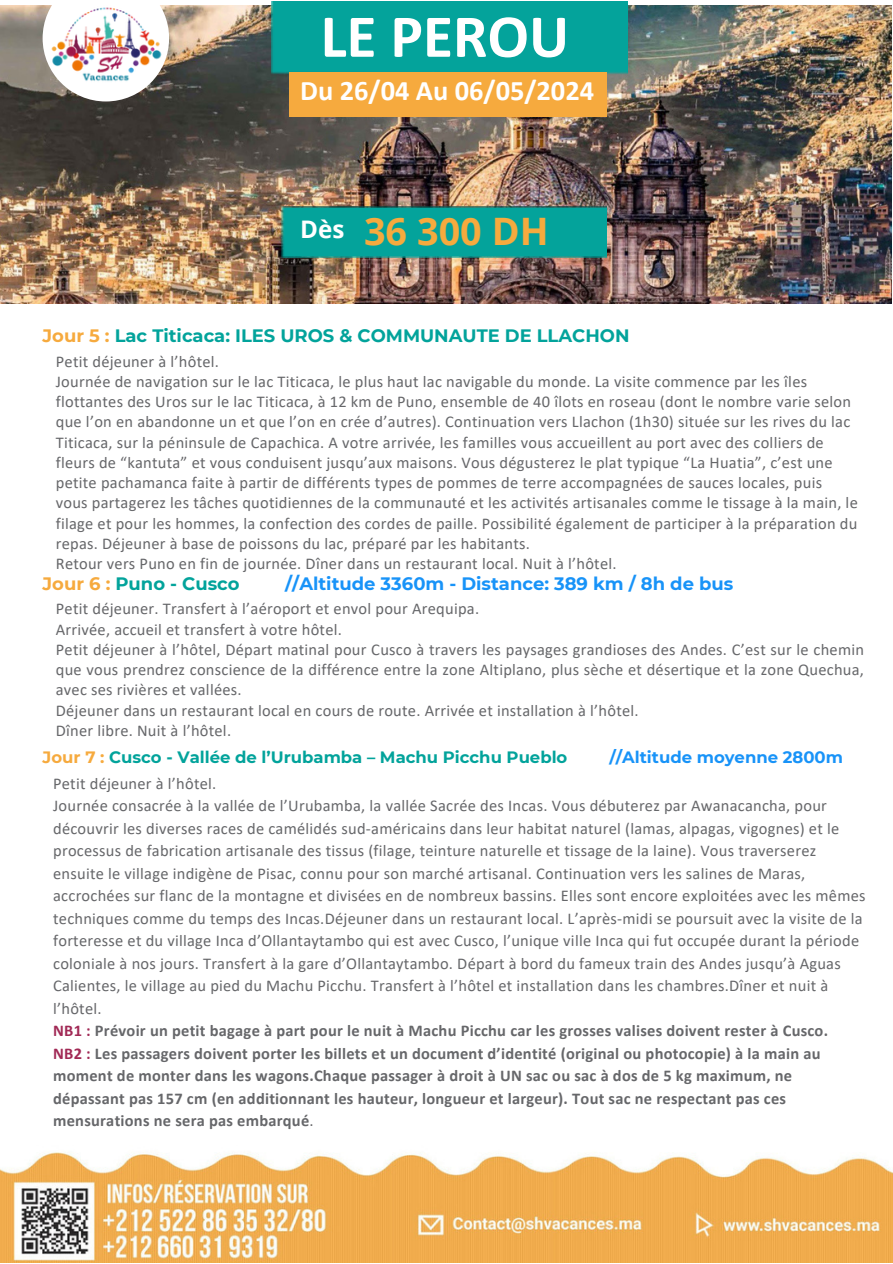
<style>
.page{position:relative;width:893px;height:1264px;background:#fff}
.page>*{position:absolute;margin:0;border:0;box-sizing:border-box;transform-origin:0 0}
.t1{font:700 61.35px "Calibri";color:#fff}
.t2{font:700 37.8px "Open Sans";color:#f6aa3e}
.t3{font:700 28.35px "Calibri";color:#fff}
.t4{font:700 24.15px "Open Sans";color:#fff}
.t5{font:700 18px "Montserrat";color:#02a39b}
.t6{font:700 18px "Montserrat";color:#1893f8}
.t7{font:16.5px/20.2px "Calibri";letter-spacing:.015em;color:#66676a}
.t8{font:700 16.5px/22.5px "Calibri";letter-spacing:.015em;color:#66676a}
.t9{font:700 16.5px "Montserrat";color:#02a39b}
.t10{font:700 16.5px "Montserrat";color:#1893f8}
.s1{color:#f6aa3e}
.s2{color:#a12955}
.s3{font-weight:400}
</style>
<div class="page">
<img style="left:0;top:5px;width:891px;height:299px">
<div style="left:271px;top:1px;width:357px;height:74px;background:#04a39b"></div>
<div style="left:289px;top:72px;width:317px;height:45px;background:#f6aa3e"></div>
<div style="left:282px;top:207px;width:325px;height:50px;background:#04a39b"></div>
<img style="left:0;top:1152px;width:892px;height:110px">
<svg style="left:43px;top:5px;width:126px;height:96px"></svg>
<img style="left:46px;top:5px;width:119px;height:79px">
<p class="t1" style="left:320px;top:11px;width:250px">LE PEROU</p>
<p class="t3" style="left:300px;top:78px;width:295px">Du 26/04 Au 06/05/2024</p>
<p class="t4" style="left:300px;top:212px;width:46px">Dès</p>
<p class="t2" style="left:364px;top:205px;width:186px">36 300 DH</p>
<p class="t5" style="left:43px;top:324px;width:588px"><span class="s1">Jour 5 :</span> Lac Titicaca: ILES UROS &amp; COMMUNAUTE DE LLACHON</p>
<p class="t7" style="left:56px;top:352px;width:165px">Petit déjeuner à l’hôtel.</p>
<p class="t7" style="left:56px;top:372px;width:803px">Journée de navigation sur le lac Titicaca, le plus haut lac navigable du monde. La visite commence par les îles flottantes des Uros sur le lac Titicaca, à 12 km de Puno, ensemble de 40 îlots en roseau (dont le nombre varie selon que l’on en abandonne un et que l’on en crée d’autres). Continuation vers Llachon (1h30) située sur les rives du lac Titicaca, sur la péninsule de Capachica. A votre arrivée, les familles vous accueillent au port avec des colliers de fleurs de “kantuta” et vous conduisent jusqu’aux maisons. Vous dégusterez le plat typique “La Huatia”, c’est une petite pachamanca faite à partir de différents types de pommes de terre accompagnées de sauces locales, puis vous partagerez les tâches quotidiennes de la communauté et les activités artisanales comme le tissage à la main, le filage et pour les hommes, la confection des cordes de paille. Possibilité également de participer à la préparation du repas. Déjeuner à base de poissons du lac, préparé par les habitants.</p>
<p class="t7" style="left:56px;top:555px;width:562px">Retour vers Puno en fin de journée. Dîner dans un restaurant local. Nuit à l’hôtel.</p>
<p class="t7" style="left:56px;top:600px;width:425px">Petit déjeuner. Transfert à l’aéroport et envol pour Arequipa.</p>
<p class="t7" style="left:56px;top:620px;width:287px">Arrivée, accueil et transfert à votre hôtel.</p>
<p class="t7" style="left:56px;top:640px;width:809px;text-align:justify">Petit déjeuner à l’hôtel, Départ matinal pour Cusco à travers les paysages grandioses des Andes. C’est sur le chemin que vous prendrez conscience de la différence entre la zone Altiplano, plus sèche et désertique et la zone Quechua, avec ses rivières et vallées.</p>
<p class="t7" style="left:56px;top:701px;width:584px">Déjeuner dans un restaurant local en cours de route. Arrivée et installation à l’hôtel.</p>
<p class="t7" style="left:56px;top:721px;width:177px">Dîner libre. Nuit à l’hôtel.</p>
<p class="t5" style="left:43px;top:572px;width:198px"><span class="s1">Jour 6 :</span> Puno - Cusco</p>
<p class="t6" style="left:285px;top:572px;width:449px">//Altitude 3360m - Distance: 389 km / 8h de bus</p>
<p class="t9" style="left:43px;top:746px;width:526px"><span class="s1">Jour 7 :</span> Cusco - Vallée de l’Urubamba – Machu Picchu Pueblo</p>
<p class="t10" style="left:609px;top:746px;width:235px">//Altitude moyenne 2800m</p>
<p class="t7" style="left:53px;top:774px;width:165px">Petit déjeuner à l’hôtel.</p>
<p class="t7" style="left:53px;top:796px;width:813px;line-height:22.5px">Journée consacrée à la vallée de l’Urubamba, la vallée Sacrée des Incas. Vous débuterez par Awanacancha, pour découvrir les diverses races de camélidés sud-américains dans leur habitat naturel (lamas, alpagas, vigognes) et le processus de fabrication artisanale des tissus (filage, teinture naturelle et tissage de la laine). Vous traverserez ensuite le village indigène de Pisac, connu pour son marché artisanal. Continuation vers les salines de Maras, accrochées sur flanc de la montagne et divisées en de nombreux bassins. Elles sont encore exploitées avec les mêmes techniques comme du temps des Incas.Déjeuner dans un restaurant local. L’après-midi se poursuit avec la visite de la forteresse et du village Inca d’Ollantaytambo qui est avec Cusco, l’unique ville Inca qui fut occupée durant la période coloniale à nos jours. Transfert à la gare d’Ollantaytambo. Départ à bord du fameux train des Andes jusqu’à Aguas Calientes, le village au pied du Machu Picchu. Transfert à l’hôtel et installation dans les chambres.Dîner et nuit à l’hôtel.</p>
<p class="t8" style="left:53px;top:1020px;width:776px"><span class="s2">NB1 :</span> Prévoir un petit bagage à part pour le nuit à Machu Picchu car les grosses valises doivent rester à Cusco.</p>
<p class="t8" style="left:53px;top:1043px;width:768px"><span class="s2">NB2 :</span> Les passagers doivent porter les billets et un document d’identité (original ou photocopie) à la main au moment de monter dans les wagons.Chaque passager à droit à UN sac ou sac à dos de 5 kg maximum, ne dépassant pas 157 cm (en additionnant les hauteur, longueur et largeur). Tout sac ne respectant pas ces mensurations ne sera pas embarqué<span class="s3">.</span></p>
</div>
